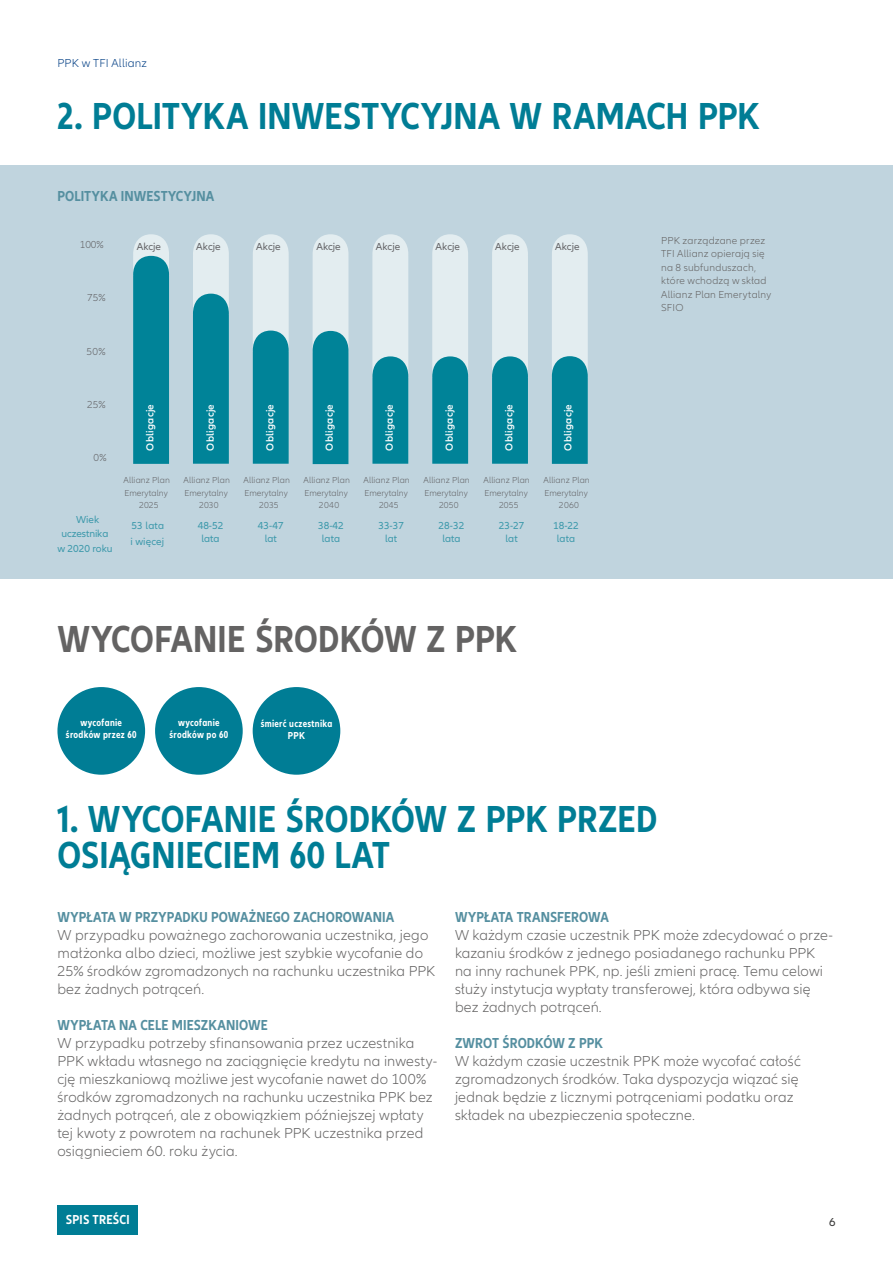
<style>
.page{position:relative;width:893px;height:1263px;background:#fff}
.page>*{position:absolute;margin:0;border:0;box-sizing:border-box;transform-origin:0 0}
.t1{font:700 condensed 39px/36px "Allianz Neo";letter-spacing:.005em;color:#007d95}
.t2{font:700 condensed 39px "Allianz Neo";color:#646363}
.t3{font:300 15px/18px "Allianz Neo";letter-spacing:.01em;color:#646363}
.t4{font:700 condensed 15px "Allianz Neo";letter-spacing:.005em;color:#558fa0}
.t5{font:700 condensed 13.5px "Allianz Neo";letter-spacing:.015em;color:#fff}
.t6{font:300 12px "Allianz Neo";letter-spacing:.015em;color:#033f85}
.t7{font:12px "Allianz Neo";color:#3c3c3b}
.t8{font:300 10.5px/13.5px "Allianz Neo";letter-spacing:.02em;color:#646363}
.t9{font:10.5px/13.5px "Allianz Neo";color:#3d99ab;text-align:center}
.t10{font:600 10.5px "Allianz Neo";letter-spacing:.025em;color:#fff}
.t11{font:700 condensed 10.5px/12px "Allianz Neo";letter-spacing:.025em;color:#fff;text-align:center}
.t12{font:10.5px "Allianz Neo";color:#636366}
.t13{font:300 10.5px "Allianz Neo";color:#636366}
.t14{font:300 9px/12.6px "Allianz Neo";letter-spacing:.005em;color:#636366;text-align:center}
</style>
<div class="page">
<div style="left:57px;top:1205px;width:81px;height:30px;background:#007d95"></div>
<div style="left:0;top:165px;width:893px;height:414px;background:#c0d4de"></div>
<div style="left:253px;top:687px;width:87px;height:88px;background:#007d95;border-radius:50%"></div>
<div style="left:57px;top:687px;width:88px;height:88px;background:#007d95;border-radius:50%"></div>
<div style="left:155px;top:687px;width:88px;height:88px;background:#007d95;border-radius:50%"></div>
<svg style="left:133px;top:234px;width:36px;height:230px"></svg>
<svg style="left:193px;top:234px;width:36px;height:230px"></svg>
<svg style="left:253px;top:234px;width:36px;height:230px"></svg>
<svg style="left:372px;top:234px;width:36px;height:230px"></svg>
<svg style="left:432px;top:234px;width:36px;height:230px"></svg>
<svg style="left:492px;top:234px;width:36px;height:230px"></svg>
<svg style="left:552px;top:234px;width:36px;height:230px"></svg>
<svg style="left:313px;top:234px;width:35px;height:230px"></svg>
<p class="t6" style="left:57px;top:56px;width:91px">PPK w TFI Allianz</p>
<h1 class="t1" style="left:57px;top:99px;width:704px">2. POLITYKA INWESTYCYJNA W RAMACH PPK</h1>
<p class="t4" style="left:57px;top:188px;width:158px">POLITYKA INWESTYCYJNA</p>
<p class="t13" style="left:80px;top:238px;width:25px">100%</p>
<p class="t13" style="left:87px;top:292px;width:20px">75%</p>
<p class="t13" style="left:87px;top:345px;width:20px">50%</p>
<p class="t13" style="left:87px;top:399px;width:20px">25%</p>
<p class="t13" style="left:93px;top:452px;width:15px">0%</p>
<p class="t12" style="left:137px;top:241px;width:26px">Akcje</p>
<p class="t10" style="left:144px;top:451px;width:48px;rotate:-90deg">Obligacje</p>
<p class="t12" style="left:196px;top:241px;width:26px">Akcje</p>
<p class="t10" style="left:204px;top:451px;width:48px;rotate:-90deg">Obligacje</p>
<p class="t12" style="left:256px;top:241px;width:26px">Akcje</p>
<p class="t10" style="left:264px;top:451px;width:48px;rotate:-90deg">Obligacje</p>
<p class="t12" style="left:316px;top:241px;width:26px">Akcje</p>
<p class="t12" style="left:376px;top:241px;width:26px">Akcje</p>
<p class="t12" style="left:436px;top:241px;width:26px">Akcje</p>
<p class="t12" style="left:495px;top:241px;width:26px">Akcje</p>
<p class="t12" style="left:555px;top:241px;width:26px">Akcje</p>
<p class="t10" style="left:323px;top:451px;width:48px;rotate:-90deg">Obligacje</p>
<p class="t10" style="left:383px;top:451px;width:48px;rotate:-90deg">Obligacje</p>
<p class="t10" style="left:443px;top:451px;width:48px;rotate:-90deg">Obligacje</p>
<p class="t10" style="left:503px;top:451px;width:48px;rotate:-90deg">Obligacje</p>
<p class="t10" style="left:562px;top:451px;width:48px;rotate:-90deg">Obligacje</p>
<p class="t9" style="left:57px;top:512px;width:57px;line-height:14.5px">Wiek uczestnika w 2020 roku</p>
<p class="t14" style="left:124px;top:474px;width:48px">Allianz Plan<br>Emerytalny<br>2025</p>
<p class="t14" style="left:184px;top:474px;width:48px">Allianz Plan<br>Emerytalny<br>2030</p>
<p class="t14" style="left:244px;top:474px;width:48px">Allianz Plan<br>Emerytalny<br>2035</p>
<p class="t14" style="left:304px;top:474px;width:48px">Allianz Plan<br>Emerytalny<br>2040</p>
<p class="t14" style="left:364px;top:474px;width:48px">Allianz Plan<br>Emerytalny<br>2045</p>
<p class="t14" style="left:424px;top:474px;width:48px">Allianz Plan<br>Emerytalny<br>2050</p>
<p class="t14" style="left:484px;top:474px;width:48px">Allianz Plan<br>Emerytalny<br>2055</p>
<p class="t14" style="left:544px;top:474px;width:48px">Allianz Plan<br>Emerytalny<br>2060</p>
<p class="t9" style="left:130px;top:518px;width:35px;line-height:15.6px;text-align:left">53 lata i więcej</p>
<p class="t9" style="left:198px;top:519px;width:27px">48-52 lata</p>
<p class="t9" style="left:258px;top:519px;width:27px">43-47 lat</p>
<p class="t9" style="left:318px;top:519px;width:27px">38-42 lata</p>
<p class="t9" style="left:378px;top:519px;width:27px">33-37 lat</p>
<p class="t9" style="left:439px;top:519px;width:27px">28-32 lata</p>
<p class="t9" style="left:499px;top:519px;width:27px">23-27 lat</p>
<p class="t9" style="left:553px;top:519px;width:27px">18-22 lata</p>
<h1 class="t2" style="left:57px;top:616px;width:461px">WYCOFANIE ŚRODKÓW Z PPK</h1>
<p class="t11" style="left:66px;top:716px;width:72px">wycofanie środków przez 60</p>
<p class="t11" style="left:169px;top:716px;width:60px">wycofanie środków po 60</p>
<p class="t11" style="left:261px;top:718px;width:73px">śmierć uczestnika<br>PPK</p>
<p class="t8" style="left:661px;top:234px;width:112px">PPK zarządzane przez<br>TFI Allianz opierają się na 8 subfunduszach, które wchodzą w skład<br>Allianz Plan Emerytalny<br>SFIO</p>
<h1 class="t1" style="left:57px;top:801px;width:601px">1. WYCOFANIE ŚRODKÓW Z PPK PRZED<br>OSIĄGNIECIEM 60 LAT</h1>
<p class="t4" style="left:57px;top:908px;width:338px">WYPŁATA W PRZYPADKU POWAŻNEGO ZACHOROWANIA</p>
<p class="t3" style="left:57px;top:926px;width:379px">W przypadku poważnego zachorowania uczestnika, jego małżonka albo dzieci, możliwe jest szybkie wycofanie do 25% środków zgromadzonych na rachunku uczestnika PPK bez żadnych potrąceń.</p>
<p class="t4" style="left:57px;top:1016px;width:212px">WYPŁATA NA CELE MIESZKANIOWE</p>
<p class="t3" style="left:57px;top:1034px;width:381px">W przypadku potrzeby sfinansowania przez uczestnika PPK wkładu własnego na zaciągnięcie kredytu na inwesty&shy;cję mieszkaniową możliwe jest wycofanie nawet do 100% środków zgromadzonych na rachunku uczestnika PPK bez żadnych potrąceń, ale z obowiązkiem późniejszej wpłaty tej kwoty z powrotem na rachunek PPK uczestnika przed osiągnieciem 60. roku życia.</p>
<p class="t4" style="left:455px;top:908px;width:155px">WYPŁATA TRANSFEROWA</p>
<p class="t3" style="left:455px;top:926px;width:380px">W każdym czasie uczestnik PPK może zdecydować o prze&shy;kazaniu środków z jednego posiadanego rachunku PPK na inny rachunek PPK, np. jeśli zmieni pracę. Temu celowi służy instytucja wypłaty transferowej, która odbywa się bez żadnych potrąceń.</p>
<p class="t4" style="left:455px;top:1034px;width:149px">ZWROT ŚRODKÓW Z PPK</p>
<p class="t3" style="left:455px;top:1052px;width:347px">W każdym czasie uczestnik PPK może wycofać całość zgromadzonych środków. Taka dyspozycja wiązać się jednak będzie z licznymi potrąceniami podatku oraz składek na ubezpieczenia społeczne.</p>
<p class="t5" style="left:66px;top:1212px;width:65px">SPIS TREŚCI</p>
<p class="t7" style="left:829px;top:1215px;width:8px">6</p>
</div>
